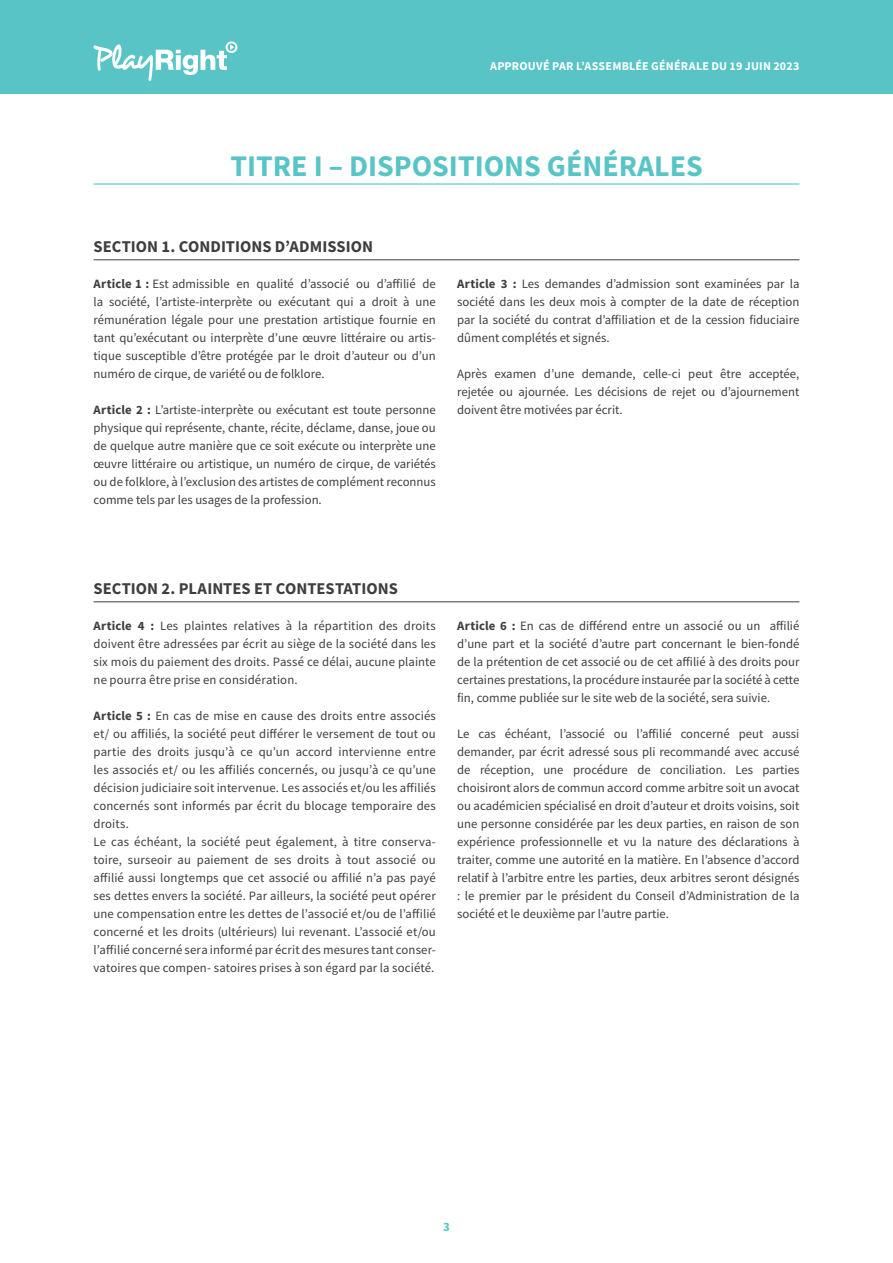
<style>
.page{position:relative;width:893px;height:1263px;background:#fff}
.page>*{position:absolute;margin:0;border:0;box-sizing:border-box;transform-origin:0 0}
.Hoofdstuk{font:700 30px "Source Sans Pro";color:#59c4c6}
.Body{font:700 16.5px "Source Sans Pro";letter-spacing:.005em;color:#3e3e3f}
.Body-2{font:12.75px/18px "Source Sans Pro";color:#3e3e3f;text-align:justify}
.t1{font:700 12.75px "Source Sans Pro";color:#59c4c6}
.t2{font:700 12px "Source Sans Pro";letter-spacing:.015em;color:#fff}
.s1{font-weight:700}
</style>
<div class="page">
<div style="left:0;top:0;width:893px;height:94px;background:#59c4c6"></div>
<svg style="left:94px;top:41px;width:143px;height:40px"></svg>
<hr style="left:94px;top:259px;width:705px;height:1px;background:#3e3e3f">
<hr style="left:94px;top:601px;width:705px;height:1px;background:#3e3e3f">
<hr style="left:94px;top:183px;width:705px;height:2px;background:#59c4c6">
<p class="t2" style="left:490px;top:58px;width:311px">APPROUVÉ PAR L’ASSEMBLÉE GÉNÉRALE DU 19 JUIN 2023</p>
<p class="Hoofdstuk" style="left:230px;top:145px;width:474px">TITRE I – DISPOSITIONS GÉNÉRALES</p>
<p class="Body" style="left:94px;top:235px;width:281px">SECTION 1. CONDITIONS D’ADMISSION</p>
<p class="Body-2" style="left:94px;top:275px;width:344px"><span class="s1">Article 1 :</span> Est admissible en qualité d’associé ou d’affilié de la société, l’artiste-interprète ou exécutant qui a droit à une rémunération légale pour une prestation artistique fournie en tant qu’exécutant ou interprète d’une œuvre littéraire ou artis&shy;tique susceptible d’être protégée par le droit d’auteur ou d’un numéro de cirque, de variété ou de folklore.</p>
<p class="Body-2" style="left:94px;top:401px;width:344px"><span class="s1">Article 2 :</span> L’artiste-interprète ou exécutant est toute personne physique qui représente, chante, récite, déclame, danse, joue ou de quelque autre manière que ce soit exécute ou interprète une œuvre littéraire ou artistique, un numéro de cirque, de variétés ou de folklore, à l’exclusion des artistes de complément reconnus comme tels par les usages de la profession.</p>
<p class="Body-2" style="left:457px;top:275px;width:344px"><span class="s1">Article 3 :</span> Les demandes d’admission sont examinées par la société dans les deux mois à compter de la date de réception par la société du contrat d’affiliation et de la cession fiduciaire dûment complétés et signés.</p>
<p class="Body-2" style="left:457px;top:365px;width:344px">Après examen d’une demande, celle-ci peut être acceptée, rejetée ou ajournée. Les décisions de rejet ou d’ajournement doivent être motivées par écrit.</p>
<p class="Body" style="left:94px;top:577px;width:306px">SECTION 2. PLAINTES ET CONTESTATIONS</p>
<p class="Body-2" style="left:94px;top:617px;width:344px"><span class="s1">Article 4 :</span> Les plaintes relatives à la répartition des droits doivent être adressées par écrit au siège de la société dans les six mois du paiement des droits. Passé ce délai, aucune plainte ne pourra être prise en considération.</p>
<p class="Body-2" style="left:94px;top:707px;width:344px"><span class="s1">Article 5 :</span> En cas de mise en cause des droits entre associés et/ ou affiliés, la société peut différer le versement de tout ou partie des droits jusqu’à ce qu’un accord intervienne entre les associés et/ ou les affiliés concernés, ou jusqu’à ce qu’une décision judiciaire soit intervenue. Les associés et/ou les affiliés concernés sont informés par écrit du blocage temporaire des droits.</p>
<p class="Body-2" style="left:94px;top:833px;width:344px">Le cas échéant, la société peut également, à titre conserva&shy;toire, surseoir au paiement de ses droits à tout associé ou affilié aussi longtemps que cet associé ou affilié n’a pas payé ses dettes envers la société. Par ailleurs, la société peut opérer une compensation entre les dettes de l’associé et/ou de l’affilié concerné et les droits (ultérieurs) lui revenant. L’associé et/ou l’affilié concerné sera informé par écrit des mesures tant conser&shy;vatoires que compen- satoires prises à son égard par la société.</p>
<p class="Body-2" style="left:457px;top:617px;width:344px"><span class="s1">Article 6 :</span> En cas de différend entre un associé ou un affilié d’une part et la société d’autre part concernant le bien-fondé de la prétention de cet associé ou de cet affilié à des droits pour certaines prestations, la procédure instaurée par la société à cette fin, comme publiée sur le site web de la société, sera suivie.</p>
<p class="Body-2" style="left:457px;top:725px;width:344px">Le cas échéant, l’associé ou l’affilié concerné peut aussi demander, par écrit adressé sous pli recommandé avec accusé de réception, une procédure de conciliation. Les parties choisiront alors de commun accord comme arbitre soit un avocat ou académicien spécialisé en droit d’auteur et droits voisins, soit une personne considérée par les deux parties, en raison de son expérience professionnelle et vu la nature des déclarations à traiter, comme une autorité en la matière. En l’absence d’accord relatif à l’arbitre entre les parties, deux arbitres seront désignés : le premier par le président du Conseil d’Administration de la société et le deuxième par l’autre partie.</p>
<p class="t1" style="left:443px;top:1218px;width:8px">3</p>
</div>
